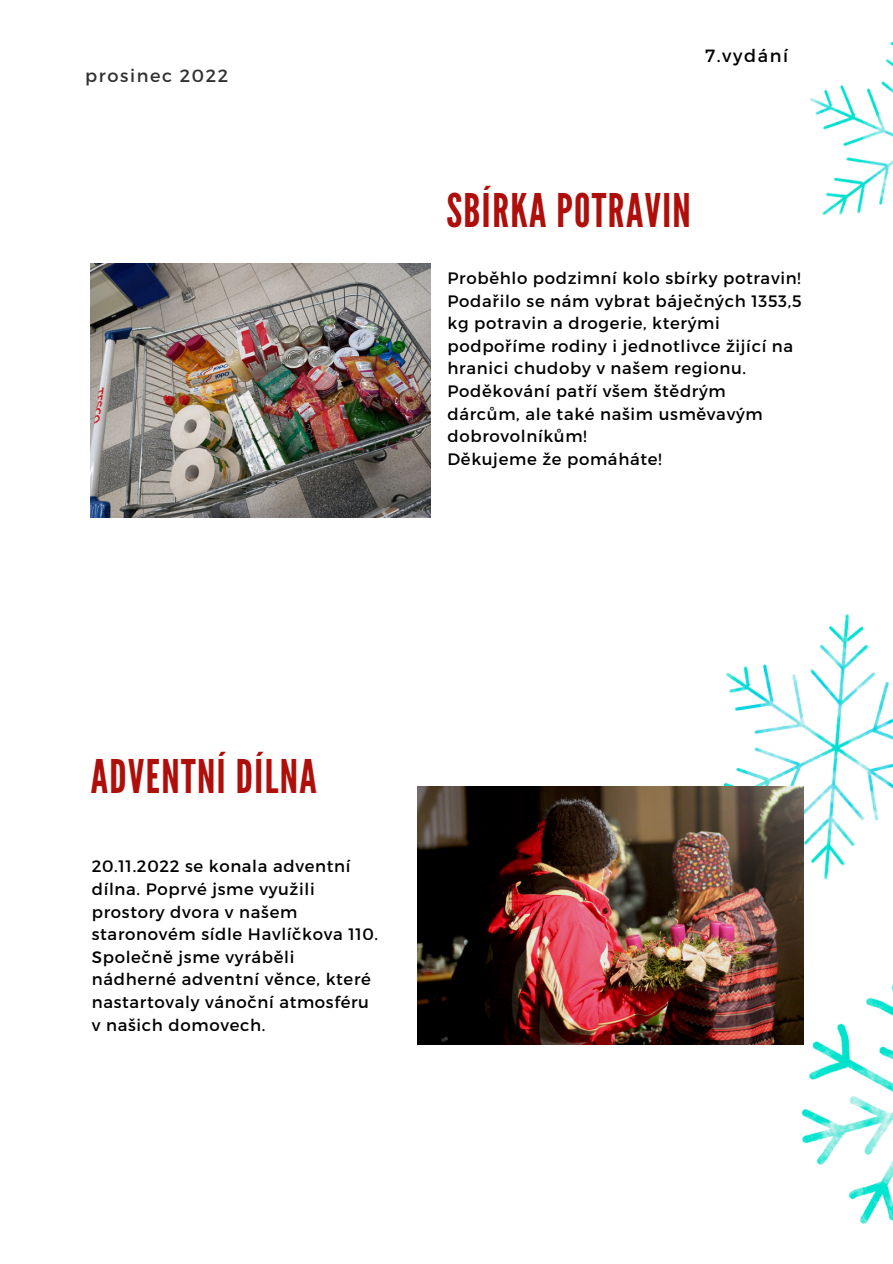
<style>
.page{position:relative;width:893px;height:1264px;background:#fff}
.page>*{position:absolute;margin:0;border:0;box-sizing:border-box;transform-origin:0 0}
.t1{font:46.35px "League Gothic";letter-spacing:.03em;color:#af0f0a}
.t2{font:17.7px "Montserrat";letter-spacing:.09em;color:#323030}
.t3{font:17.7px "Montserrat";letter-spacing:.09em;color:#000}
.t4{font:16.5px/22.6px "Montserrat";letter-spacing:.04em;color:#000}
</style>
<div class="page">
<img style="left:91px;top:264px;width:339px;height:254px">
<img style="left:715px;top:41px;width:177px;height:1184px">
<img style="left:417px;top:786px;width:386px;height:258px">
<p class="t2" style="left:85px;top:64px;width:144px">prosinec 2022</p>
<p class="t3" style="left:705px;top:44px;width:85px">7.vydání</p>
<h1 class="t1" style="left:446px;top:183px;width:246px">SBÍRKA POTRAVIN</h1>
<p class="t4" style="left:447px;top:266px;width:355px">Proběhlo podzimní kolo sbírky potravin!<br>Podařilo se nám vybrat báječných 1353,5 kg potravin a drogerie, kterými podpoříme rodiny i jednotlivce žijící na hranici chudoby v našem regionu.<br>Poděkování patří všem štědrým dárcům, ale také našim usměvavým dobrovolníkům!<br>Děkujeme že pomáháte!</p>
<h1 class="t1" style="left:91px;top:749px;width:227px">ADVENTNÍ DÍLNA</h1>
<p class="t4" style="left:92px;top:854px;width:288px">20.11.2022 se konala adventní dílna. Poprvé jsme využili prostory dvora v našem staronovém sídle Havlíčkova 110.<br>Společně jsme vyráběli nádherné adventní věnce, které nastartovaly vánoční atmosféru v našich domovech.</p>
</div>
